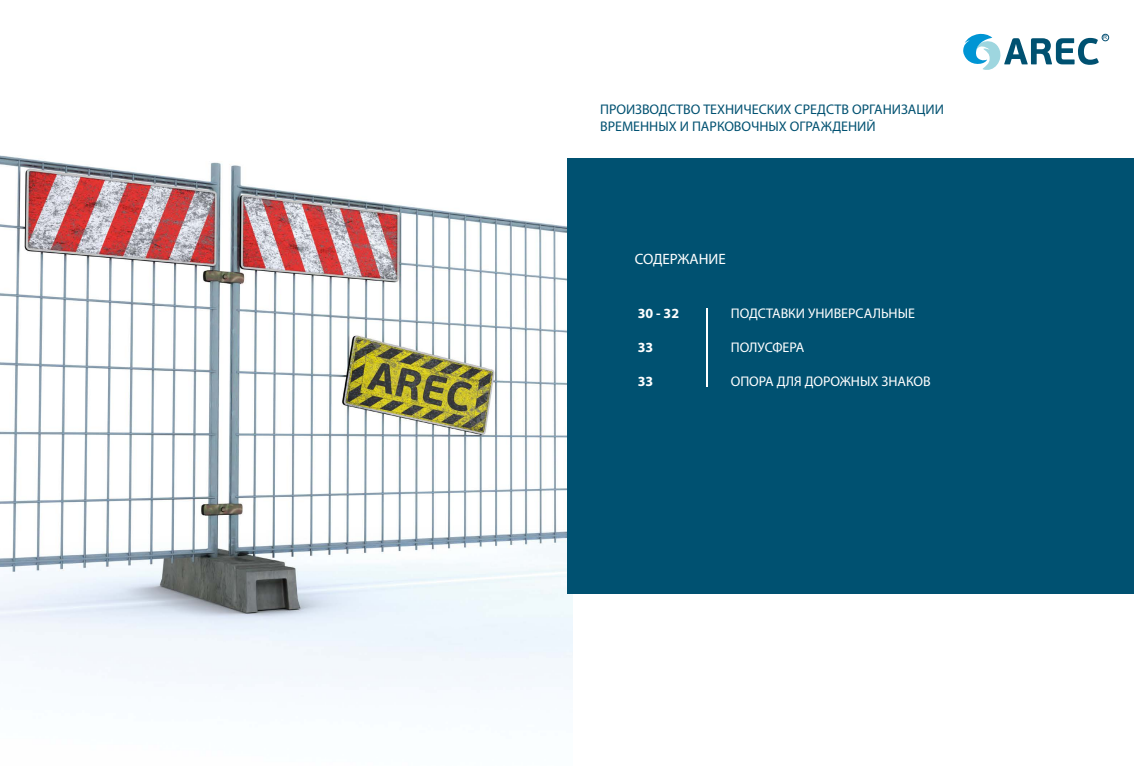
<style>
.page{position:relative;width:1134px;height:766px;background:#fff}
.page>*{position:absolute;margin:0;border:0;box-sizing:border-box;transform-origin:0 0}
.t1{font:15px "Myriad Pro";color:#fff}
.t2{font:14px/16.8px "Myriad Pro";color:#005171}
.t3{font:14px "Myriad Pro";color:#fff}
.t4{font:700 14px "Myriad Pro";color:#fff}
.t5{font:5.6px "Arial";color:#065073}
</style>
<div class="page">
<img style="left:0;top:155px;width:573px;height:535px">
<div style="left:567px;top:159px;width:567px;height:434px;background:#005171"></div>
<hr style="left:706px;top:308px;width:1px;height:79px;background:#fff">
<svg style="left:963px;top:34px;width:136px;height:36px"></svg>
<div style="left:1102px;top:34px;width:7px;height:7px;border:1px solid #065073;border-radius:50%"></div>
<p class="t2" style="left:600px;top:101px;width:345px">ПРОИЗВОДСТВО ТЕХНИЧЕСКИХ СРЕДСТВ ОРГАНИЗАЦИИ<br>ВРЕМЕННЫХ И ПАРКОВОЧНЫХ ОГРАЖДЕНИЙ</p>
<p class="t1" style="left:635px;top:249px;width:93px">СОДЕРЖАНИЕ</p>
<p class="t4" style="left:638px;top:304px;width:43px">30 - 32</p>
<p class="t4" style="left:638px;top:338px;width:17px">33</p>
<p class="t4" style="left:638px;top:371px;width:17px">33</p>
<p class="t3" style="left:731px;top:305px;width:186px">ПОДСТАВКИ УНИВЕРСАЛЬНЫЕ</p>
<p class="t3" style="left:731px;top:338px;width:75px">ПОЛУСФЕРА</p>
<p class="t3" style="left:731px;top:372px;width:201px">ОПОРА ДЛЯ ДОРОЖНЫХ ЗНАКОВ</p>
<p class="t5" style="left:1103px;top:34px;width:6px">R</p>
</div>
